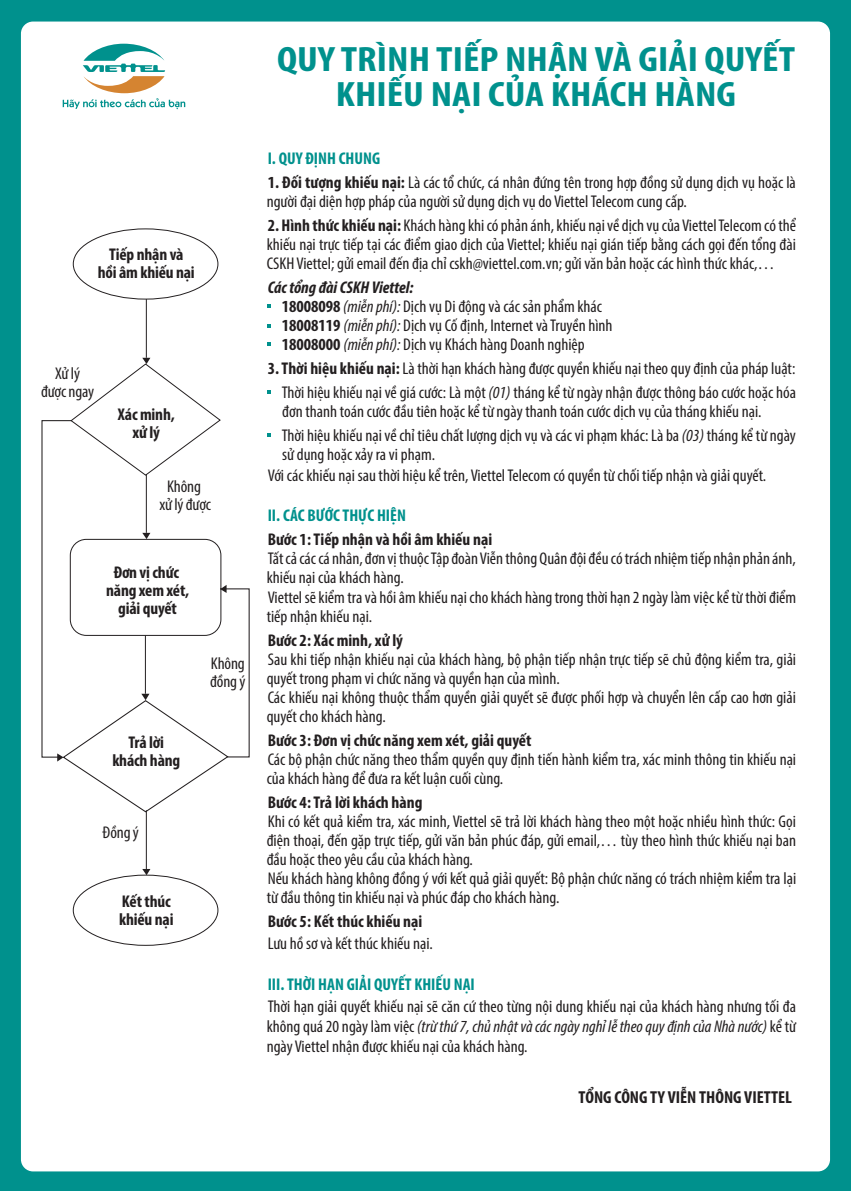
<style>
.page{position:relative;width:851px;height:1191px;background:#fff}
.page>*{position:absolute;margin:0;border:0;box-sizing:border-box;transform-origin:0 0}
.t1{font:700 condensed 35.3px/35px "Myriad Pro";color:#00918d;text-align:center;scale:1.18 1}
.t2{font:700 condensed 17.4px "Myriad Pro";color:#231f20}
.t3{font:condensed 17px/19px "Myriad Pro";color:#231f20}
.t4{font:700 condensed 17px/18px "Myriad Pro";color:#231f20;text-align:center}
.t5{font:700 condensed 17px "Myriad Pro";color:#00918d}
.s1{font-weight:700}
.s2{font-weight:700;font-style:italic}
.s3{font-style:italic}
</style>
<div class="page">
<div style="left:0;top:1px;width:850px;height:1190px;background:#00918d"></div>
<div style="left:21px;top:22px;width:808px;height:1149px;background:#fff;border-radius:12px"></div>
<svg style="left:63px;top:44px;width:122px;height:65px"></svg>
<hr style="left:146px;top:299px;width:1px;height:59px;background:#231f20">
<hr style="left:146px;top:810px;width:1px;height:59px;background:#231f20">
<svg style="left:142px;top:869px;width:8px;height:6px"></svg>
<svg style="left:41px;top:358px;width:209px;height:455px"></svg>
<svg style="left:268px;top:433px;width:3px;height:4px"></svg>
<svg style="left:268px;top:304px;width:3px;height:4px"></svg>
<svg style="left:268px;top:324px;width:3px;height:4px"></svg>
<p class="t4" style="left:98px;top:245px;width:98px">Tiếp nhận và hồi âm khiếu nại</p>
<p class="t3" style="left:41px;top:364px;width:54px;line-height:18px;text-align:center">Xử lý được ngay</p>
<p class="t4" style="left:118px;top:405px;width:58px">Xác minh, xử lý</p>
<p class="t3" style="left:159px;top:477px;width:53px;line-height:18px;text-align:center">Không<br>xử lý được</p>
<p class="t4" style="left:106px;top:563px;width:84px">Đơn vị chức năng xem xét, giải quyết</p>
<p class="t4" style="left:112px;top:733px;width:69px">Trả lời khách hàng</p>
<p class="t3" style="left:210px;top:654px;width:37px;line-height:18px">Không đồng ý</p>
<p class="t3" style="left:103px;top:823px;width:38px">Đồng ý</p>
<p class="t4" style="left:119px;top:892px;width:56px;text-align:left">Kết thúc khiếu nại</p>
<h1 class="t1" style="left:277px;top:41px;width:440px">QUY TRÌNH TIẾP NHẬN VÀ GIẢI QUYẾT<br>KHIẾU NẠI CỦA KHÁCH HÀNG</h1>
<p class="t5" style="left:268px;top:148px;width:114px">I. QUY ĐỊNH CHUNG</p>
<p class="t3" style="left:267px;top:173px;width:530px"><span class="s1">1. Đối tượng khiếu nại:</span> Là các tổ chức, cá nhân đứng tên trong hợp đồng sử dụng dịch vụ hoặc là người đại diện hợp pháp của người sử dụng dịch vụ do Viettel Telecom cung cấp.</p>
<p class="t3" style="left:267px;top:216px;width:531px;text-align:justify"><span class="s1">2. Hình thức khiếu nại:</span> Khách hàng khi có phản ánh, khiếu nại về dịch vụ của Viettel Telecom có thể khiếu nại trực tiếp tại các điểm giao dịch của Viettel; khiếu nại gián tiếp bằng cách gọi đến tổng đài CSKH Viettel; gửi email đến địa chỉ cskh@viettel.com.vn; gửi văn bản hoặc các hình thức khác,…</p>
<p class="t3" style="left:282px;top:278px;width:332px;text-indent:-14px"><span class="s2">Các tổng đài CSKH Viettel:<br></span><span class="s1">18008098</span> <span class="s3">(miễn phí):</span> Dịch vụ Di động và các sản phẩm khác <span class="s1">18008119</span> <span class="s3">(miễn phí):</span> Dịch vụ Cố định, Internet và Truyền hình <span class="s1">18008000</span> <span class="s3">(miễn phí):</span> Dịch vụ Khách hàng Doanh nghiệp</p>
<p class="t3" style="left:268px;top:356px;width:530px;line-height:24px;text-align:right"><span class="s1">3. Thời hiệu khiếu nại:</span> Là thời hạn khách hàng được quyền khiếu nại theo quy định của pháp luật:<br>Thời hiệu khiếu nại về giá cước: Là một <span class="s3">(01)</span> tháng kể từ ngày nhận được thông báo cước hoặc hóa</p>
<p class="t3" style="left:282px;top:399px;width:515px;line-height:24px">đơn thanh toán cước đầu tiên hoặc kể từ ngày thanh toán cước dịch vụ của tháng khiếu nại.<br>Thời hiệu khiếu nại về chỉ tiêu chất lượng dịch vụ và các vi phạm khác: Là ba <span class="s3">(03)</span> tháng kể từ ngày</p>
<p class="t3" style="left:268px;top:444px;width:500px;line-height:20.4px;text-indent:15px">sử dụng hoặc xảy ra vi phạm.<br>Với các khiếu nại sau thời hiệu kể trên, Viettel Telecom có quyền từ chối tiếp nhận và giải quyết.</p>
<p class="t5" style="left:268px;top:505px;width:140px">II. CÁC BƯỚC THỰC HIỆN</p>
<p class="t4" style="left:268px;top:530px;width:226px">Bước 1: Tiếp nhận và hồi âm khiếu nại</p>
<p class="t3" style="left:267px;top:549px;width:531px">Tất cả các cá nhân, đơn vị thuộc Tập đoàn Viễn thông Quân đội đều có trách nhiệm tiếp nhận phản ánh, khiếu nại của khách hàng.<br>Viettel sẽ kiểm tra và hồi âm khiếu nại cho khách hàng trong thời hạn 2 ngày làm việc kể từ thời điểm tiếp nhận khiếu nại.</p>
<p class="t4" style="left:268px;top:630px;width:137px">Bước 2: Xác minh, xử lý</p>
<p class="t3" style="left:267px;top:649px;width:531px">Sau khi tiếp nhận khiếu nại của khách hàng, bộ phận tiếp nhận trực tiếp sẽ chủ động kiểm tra, giải quyết trong phạm vi chức năng và quyền hạn của mình.<br>Các khiếu nại không thuộc thẩm quyền giải quyết sẽ được phối hợp và chuyển lên cấp cao hơn giải quyết cho khách hàng.</p>
<p class="t4" style="left:268px;top:730px;width:265px">Bước 3: Đơn vị chức năng xem xét, giải quyết</p>
<p class="t3" style="left:267px;top:749px;width:531px">Các bộ phận chức năng theo thẩm quyền quy định tiến hành kiểm tra, xác minh thông tin khiếu nại của khách hàng để đưa ra kết luận cuối cùng.</p>
<p class="t4" style="left:268px;top:792px;width:156px">Bước 4: Trả lời khách hàng</p>
<p class="t3" style="left:267px;top:811px;width:531px">Khi có kết quả kiểm tra, xác minh, Viettel sẽ trả lời khách hàng theo một hoặc nhiều hình thức: Gọi điện thoại, đến gặp trực tiếp, gửi văn bản phúc đáp, gửi email,… tùy theo hình thức khiếu nại ban đầu hoặc theo yêu cầu của khách hàng.<br>Nếu khách hàng không đồng ý với kết quả giải quyết: Bộ phận chức năng có trách nhiệm kiểm tra lại từ đầu thông tin khiếu nại và phúc đáp cho khách hàng.</p>
<p class="t4" style="left:268px;top:911px;width:156px">Bước 5: Kết thúc khiếu nại</p>
<p class="t3" style="left:268px;top:933px;width:167px">Lưu hồ sơ và kết thúc khiếu nại.</p>
<p class="t5" style="left:268px;top:973px;width:209px">III. THỜI HẠN GIẢI QUYẾT KHIẾU NẠI</p>
<p class="t3" style="left:267px;top:995px;width:531px;line-height:20.4px;text-align:justify">Thời hạn giải quyết khiếu nại sẽ căn cứ theo từng nội dung khiếu nại của khách hàng nhưng tối đa không quá 20 ngày làm việc <span class="s3">(trừ thứ 7, chủ nhật và các ngày nghỉ lễ theo quy định của Nhà nước)</span> kể từ ngày Viettel nhận được khiếu nại của khách hàng.</p>
<p class="t2" style="left:578px;top:1086px;width:215px">TỔNG CÔNG TY VIỄN THÔNG VIETTEL</p>
</div>
